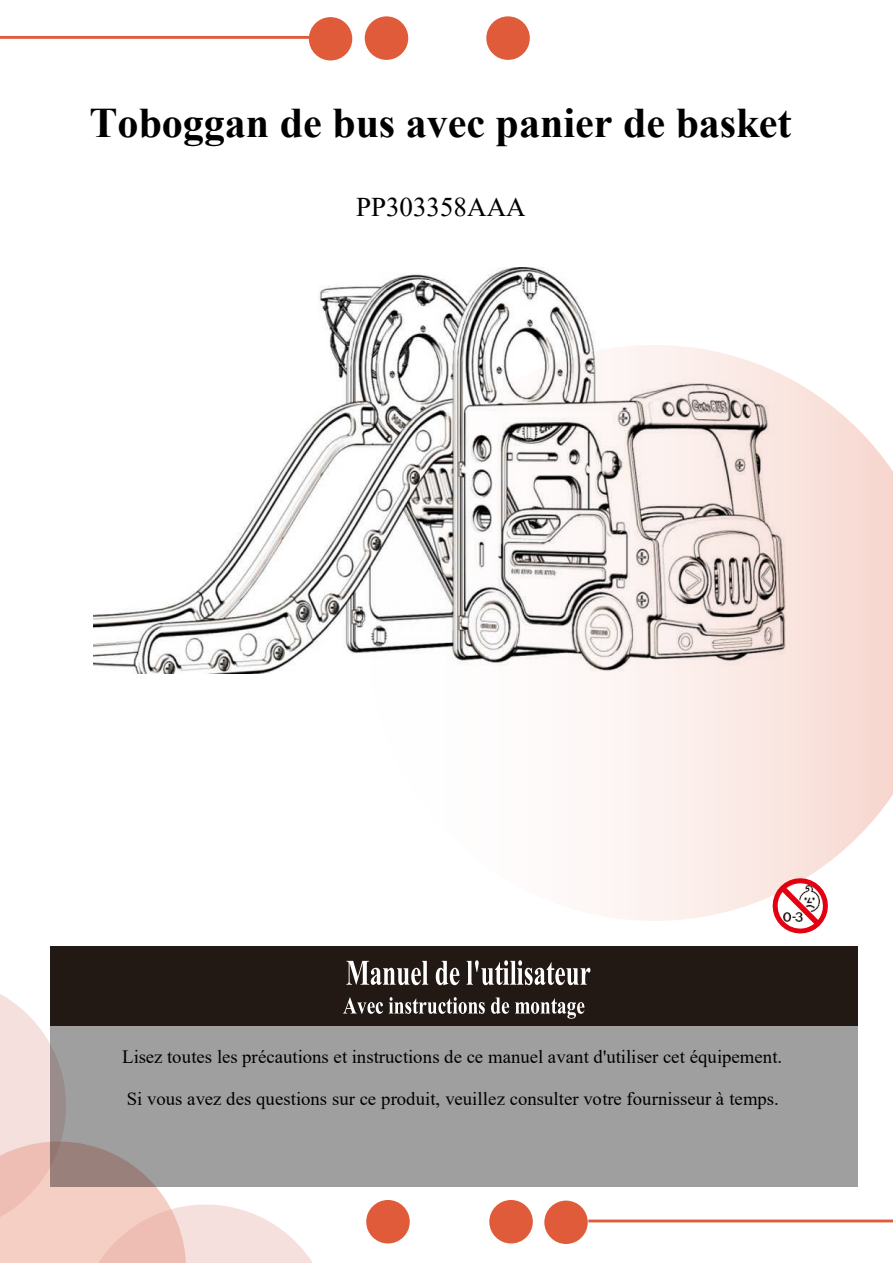
<style>
.page{position:relative;width:893px;height:1263px;background:#fff}
.page>*{position:absolute;margin:0;border:0;box-sizing:border-box;transform-origin:0 0}
.t1{font:700 42.15px "Times New Roman";color:#000}
.t2{font:27px "Times New Roman";color:#000}
.t3{font:18.75px "Times New Roman";color:#000}
</style>
<div class="page">
<hr style="left:0;top:36px;width:309px;height:3px;background:#df5b3a">
<div style="left:309px;top:17px;width:43px;height:43px;background:#df5b3a;border-radius:50%"></div>
<div style="left:365px;top:16px;width:43px;height:44px;background:#df5b3a;border-radius:50%"></div>
<div style="left:486px;top:16px;width:44px;height:44px;background:#df5b3a;border-radius:50%"></div>
<hr style="left:588px;top:1219px;width:304px;height:3px;background:#df5b3a">
<div style="left:544px;top:1200px;width:43px;height:44px;background:#df5b3a;border-radius:50%"></div>
<div style="left:489px;top:1200px;width:44px;height:43px;background:#df5b3a;border-radius:50%"></div>
<div style="left:366px;top:1200px;width:44px;height:43px;background:#df5b3a;border-radius:50%"></div>
<svg style="left:590px;top:376px;width:302px;height:545px"></svg>
<svg style="left:0;top:994px;width:333px;height:269px"></svg>
<img style="left:94px;top:267px;width:691px;height:406px">
<svg style="left:772px;top:878px;width:55px;height:55px"></svg>
<img style="left:783px;top:886px;width:36px;height:35px">
<div style="left:50px;top:947px;width:807px;height:79px;background:#221814"></div>
<div style="left:50px;top:1026px;width:807px;height:160px;background:#9f9fa0"></div>
<svg style="left:343px;top:997px;width:241px;height:22px"></svg>
<svg style="left:346px;top:960px;width:244px;height:25px"></svg>
<h1 class="t1" style="left:89px;top:92px;width:703px">Toboggan de bus avec panier de basket</h1>
<h2 class="t2" style="left:356px;top:188px;width:171px">PP303358AAA</h2>
<p class="t3" style="left:122px;top:1043px;width:661px">Lisez toutes les précautions et instructions de ce manuel avant d'utiliser cet équipement.</p>
<p class="t3" style="left:127px;top:1085px;width:653px">Si vous avez des questions sur ce produit, veuillez consulter votre fournisseur à temps.</p>
</div>
